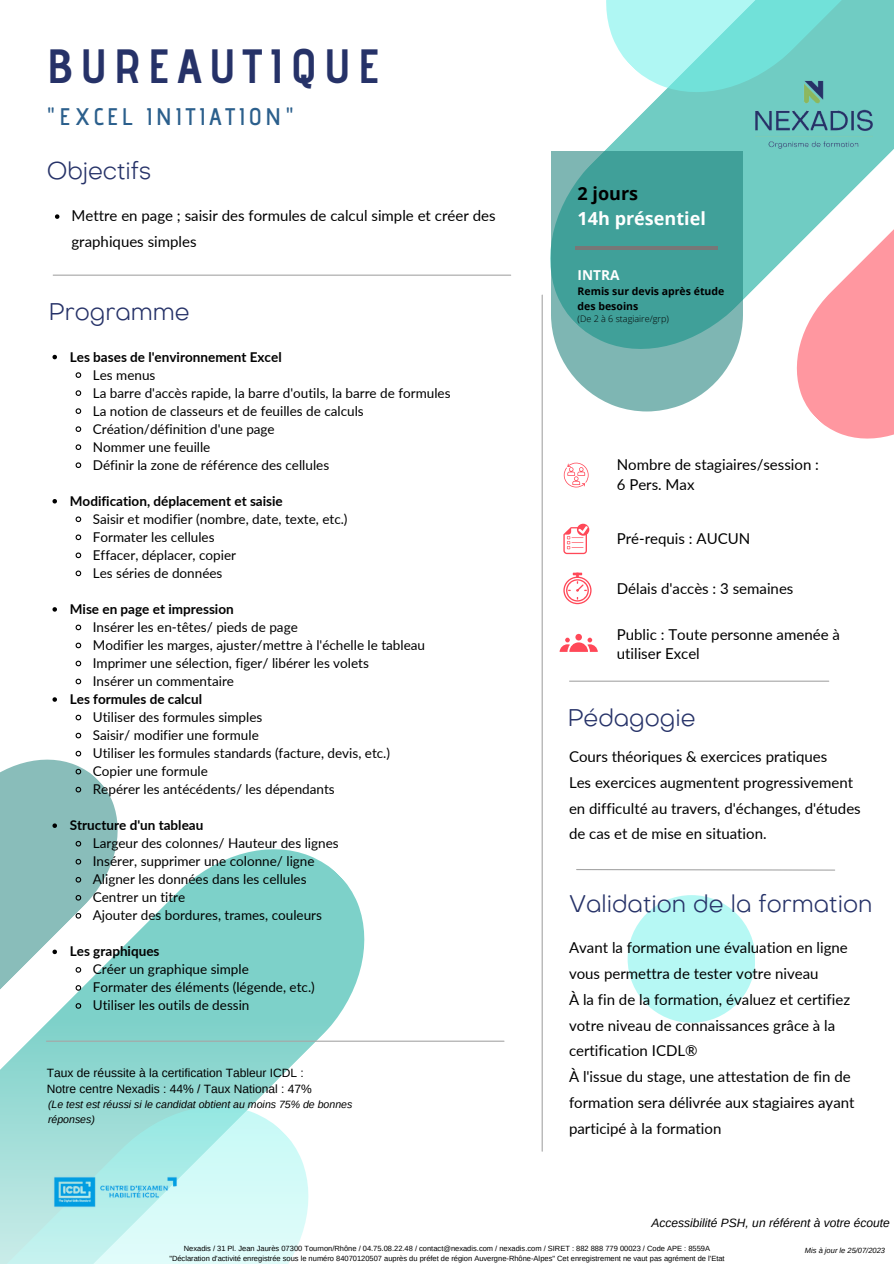
<style>
.page{position:relative;width:894px;height:1264px;background:#fff}
.page>*{position:absolute;margin:0;border:0;box-sizing:border-box;transform-origin:0 0}
.t1{font:700 48px "Advent Pro";letter-spacing:.14em;color:#263268}
.t2{font:300 24px "Octarine";color:#263268}
.t3{font:600 24px "Advent Pro";letter-spacing:.14em;color:#2b5f8c}
.t4{font:700 18px "Open Sans";color:#fff}
.t5{font:700 18px "Open Sans";color:#000}
.t6{font:15px/26px "Lato";color:#000}
.t7{font:700 13.65px "Open Sans";color:#fff}
.t8{font:13.5px "Lato";color:#000}
.t9{font:700 13.5px "Lato";color:#000}
.t10{font:12px "Arimo";color:#000}
.t11{font:italic 12px "Arimo";color:#000}
.t12{font:italic 10.5px/14.1px "Arimo";color:#000}
.t13{font:700 10.5px/14.2px "Open Sans";color:#000}
.t14{font:300 9px "Open Sans";color:#000}
.t15{font:7.5px "Arimo";color:#000}
.t16{font:italic 7.5px "Arimo";color:#000}
</style>
<div class="page">
<svg style="left:0;top:759px;width:117px;height:58px;fill:#89bdba"></svg>
<div style="left:627px;top:895px;width:128px;height:127px;background:#b6f8f4;border-radius:50%"></div>
<svg style="left:576px;top:869px;width:259px;height:2px"></svg>
<hr style="left:569px;top:680px;width:259px;height:1px;background:#a6a6a6">
<hr style="left:53px;top:274px;width:457px;height:2px;background:#a6a6a6">
<hr style="left:541px;top:295px;width:1px;height:856px;background:#a6a6a6">
<svg style="left:563px;top:523px;width:26px;height:31px"></svg>
<svg style="left:563px;top:572px;width:28px;height:32px"></svg>
<svg style="left:559px;top:634px;width:38px;height:18px"></svg>
<svg style="left:563px;top:462px;width:25px;height:25px"></svg>
<svg style="left:551px;top:151px;width:46px;height:246px;background:#6bb2ad"></svg>
<svg style="left:55px;top:214px;width:4px;height:5px"></svg>
<svg style="left:597px;top:0;width:296px;height:439px"></svg>
<hr style="left:575px;top:246px;width:143px;height:3px;background:#777">
<img style="left:742px;top:71px;width:142px;height:88px">
<svg style="left:0;top:817px;width:447px;height:446px"></svg>
<svg style="left:52px;top:355px;width:5px;height:4px"></svg>
<svg style="left:75px;top:372px;width:7px;height:6px"></svg>
<svg style="left:75px;top:390px;width:7px;height:6px"></svg>
<svg style="left:75px;top:408px;width:7px;height:6px"></svg>
<svg style="left:75px;top:426px;width:7px;height:6px"></svg>
<svg style="left:75px;top:444px;width:7px;height:6px"></svg>
<svg style="left:75px;top:462px;width:7px;height:6px"></svg>
<svg style="left:52px;top:499px;width:5px;height:4px"></svg>
<svg style="left:75px;top:516px;width:7px;height:7px"></svg>
<svg style="left:75px;top:534px;width:7px;height:7px"></svg>
<svg style="left:75px;top:552px;width:7px;height:7px"></svg>
<svg style="left:75px;top:570px;width:7px;height:7px"></svg>
<svg style="left:52px;top:607px;width:5px;height:4px"></svg>
<svg style="left:75px;top:624px;width:7px;height:7px"></svg>
<svg style="left:75px;top:642px;width:7px;height:7px"></svg>
<svg style="left:75px;top:660px;width:7px;height:7px"></svg>
<svg style="left:75px;top:678px;width:7px;height:7px"></svg>
<svg style="left:52px;top:697px;width:5px;height:4px"></svg>
<svg style="left:75px;top:714px;width:7px;height:7px"></svg>
<svg style="left:75px;top:732px;width:7px;height:7px"></svg>
<svg style="left:75px;top:750px;width:7px;height:7px"></svg>
<svg style="left:75px;top:768px;width:7px;height:7px"></svg>
<svg style="left:75px;top:786px;width:7px;height:7px"></svg>
<svg style="left:52px;top:823px;width:5px;height:5px"></svg>
<svg style="left:75px;top:840px;width:7px;height:7px"></svg>
<svg style="left:75px;top:858px;width:7px;height:7px"></svg>
<svg style="left:75px;top:876px;width:7px;height:7px"></svg>
<svg style="left:75px;top:894px;width:7px;height:7px"></svg>
<svg style="left:75px;top:912px;width:7px;height:7px"></svg>
<svg style="left:52px;top:949px;width:5px;height:5px"></svg>
<svg style="left:75px;top:966px;width:7px;height:7px"></svg>
<svg style="left:75px;top:984px;width:7px;height:7px"></svg>
<svg style="left:75px;top:1002px;width:7px;height:7px"></svg>
<img style="left:46px;top:1168px;width:140px;height:47px">
<hr style="left:46px;top:1040px;width:458px;height:1px;background:#a6a6a6">
<p class="t1" style="left:47px;top:36px;width:334px">BUREAUTIQUE</p>
<p class="t3" style="left:46px;top:101px;width:250px">"EXCEL INITIATION"</p>
<p class="t2" style="left:47px;top:161px;width:106px">Objectifs</p>
<p class="t6" style="left:71px;top:202px;width:425px">Mettre en page ; saisir des formules de calcul simple et créer des graphiques simples</p>
<p class="t2" style="left:49px;top:302px;width:142px">Programme</p>
<p class="t9" style="left:70px;top:348px;width:213px">Les bases de l'environnement Excel</p>
<p class="t8" style="left:93px;top:366px;width:64px">Les menus</p>
<p class="t8" style="left:93px;top:384px;width:359px">La barre d'accès rapide, la barre d'outils, la barre de formules</p>
<p class="t8" style="left:93px;top:402px;width:272px">La notion de classeurs et de feuilles de calculs</p>
<p class="t8" style="left:93px;top:420px;width:183px">Création/définition d'une page</p>
<p class="t8" style="left:93px;top:438px;width:119px">Nommer une feuille</p>
<p class="t8" style="left:93px;top:456px;width:238px">Définir la zone de référence des cellules</p>
<p class="t9" style="left:70px;top:492px;width:214px">Modification, déplacement et saisie</p>
<p class="t8" style="left:93px;top:510px;width:256px">Saisir et modifier (nombre, date, texte, etc.)</p>
<p class="t8" style="left:93px;top:528px;width:123px">Formater les cellules</p>
<p class="t8" style="left:93px;top:546px;width:145px">Effacer, déplacer, copier</p>
<p class="t8" style="left:93px;top:564px;width:131px">Les séries de données</p>
<p class="t9" style="left:70px;top:600px;width:165px">Mise en page et impression</p>
<p class="t8" style="left:93px;top:618px;width:206px">Insérer les en-têtes/ pieds de page</p>
<p class="t8" style="left:93px;top:636px;width:334px">Modifier les marges, ajuster/mettre à l'échelle le tableau</p>
<p class="t8" style="left:93px;top:654px;width:277px">Imprimer une sélection, figer/ libérer les volets</p>
<p class="t8" style="left:93px;top:672px;width:143px">Insérer un commentaire</p>
<p class="t9" style="left:70px;top:690px;width:134px">Les formules de calcul</p>
<p class="t8" style="left:93px;top:708px;width:171px">Utiliser des formules simples</p>
<p class="t8" style="left:93px;top:726px;width:167px">Saisir/ modifier une formule</p>
<p class="t8" style="left:93px;top:744px;width:299px">Utiliser les formules standards (facture, devis, etc.)</p>
<p class="t8" style="left:93px;top:762px;width:116px">Copier une formule</p>
<p class="t8" style="left:93px;top:780px;width:243px">Repérer les antécédents/ les dépendants</p>
<p class="t9" style="left:70px;top:816px;width:135px">Structure d'un tableau</p>
<p class="t8" style="left:93px;top:834px;width:247px">Largeur des colonnes/ Hauteur des lignes</p>
<p class="t8" style="left:93px;top:853px;width:223px">Insérer, supprimer une colonne/ ligne</p>
<p class="t8" style="left:93px;top:871px;width:215px">Aligner les données dans les cellules</p>
<p class="t8" style="left:93px;top:889px;width:94px">Centrer un titre</p>
<p class="t8" style="left:93px;top:907px;width:230px">Ajouter des bordures, trames, couleurs</p>
<p class="t9" style="left:70px;top:943px;width:91px">Les graphiques</p>
<p class="t8" style="left:93px;top:961px;width:157px">Créer un graphique simple</p>
<p class="t8" style="left:93px;top:979px;width:223px">Formater des éléments (légende, etc.)</p>
<p class="t8" style="left:93px;top:997px;width:158px">Utiliser les outils de dessin</p>
<p class="t10" style="left:47px;top:1066px;width:258px">Taux de réussite à la certification Tableur ICDL :</p>
<p class="t10" style="left:47px;top:1082px;width:266px">Notre centre Nexadis : 44% / Taux National : 47%</p>
<p class="t12" style="left:48px;top:1097px;width:306px">(Le test est réussi si le candidat obtient au moins 75% de bonnes réponses)</p>
<p class="t5" style="left:577px;top:181px;width:62px">2 jours</p>
<p class="t4" style="left:577px;top:206px;width:130px">14h présentiel</p>
<p class="t7" style="left:577px;top:265px;width:43px">INTRA</p>
<p class="t13" style="left:577px;top:284px;width:148px">Remis sur devis après étude des besoins</p>
<p class="t14" style="left:577px;top:313px;width:93px">(De 2 à 6 stagiaire/grp)</p>
<p class="t6" style="left:616px;top:451px;width:204px">Nombre de stagiaires/session :</p>
<p class="t6" style="left:616px;top:471px;width:79px">6 Pers. Max</p>
<p class="t6" style="left:616px;top:525px;width:135px">Pré-requis : AUCUN</p>
<p class="t6" style="left:616px;top:575px;width:178px">Délais d'accès : 3 semaines</p>
<p class="t6" style="left:616px;top:624px;width:224px;line-height:19.2px">Public : Toute personne amenée à utiliser Excel</p>
<p class="t2" style="left:567px;top:708px;width:129px">Pédagogie</p>
<p class="t6" style="left:569px;top:743px;width:259px">Cours théoriques &amp; exercices pratiques</p>
<p class="t6" style="left:569px;top:768px;width:293px">Les exercices augmentent progressivement en difficulté au travers, d'échanges, d'études de cas et de mise en situation.</p>
<p class="t2" style="left:569px;top:894px;width:305px">Validation de la formation</p>
<p class="t6" style="left:569px;top:934px;width:280px">Avant la formation une évaluation en ligne vous permettra de tester votre niveau</p>
<p class="t6" style="left:569px;top:985px;width:282px">À la fin de la formation, évaluez et certifiez votre niveau de connaissances grâce à la certification ICDL®</p>
<p class="t6" style="left:569px;top:1063px;width:287px">À l'issue du stage, une attestation de fin de formation sera délivrée aux stagiaires ayant participé à la formation</p>
<p class="t11" style="left:651px;top:1215px;width:240px">Accessibilité PSH, un référent à votre écoute</p>
<p class="t15" style="left:184px;top:1243px;width:527px">Nexadis / 31 Pl. Jean Jaurès 07300 Tournon/Rhône / 04.75.08.22.48 / contact@nexadis.com / nexadis.com / SIRET : 882 888 779 00023 / Code APE : 8559A</p>
<p class="t15" style="left:169px;top:1253px;width:556px">"Déclaration d'activité enregistrée sous le numéro 84070120507 auprès du préfet de région Auvergne-Rhône-Alpes" Cet enregistrement ne vaut pas agrément de l'Etat</p>
<p class="t16" style="left:804px;top:1245px;width:82px">Mis à jour le 25/07/2023</p>
</div>
